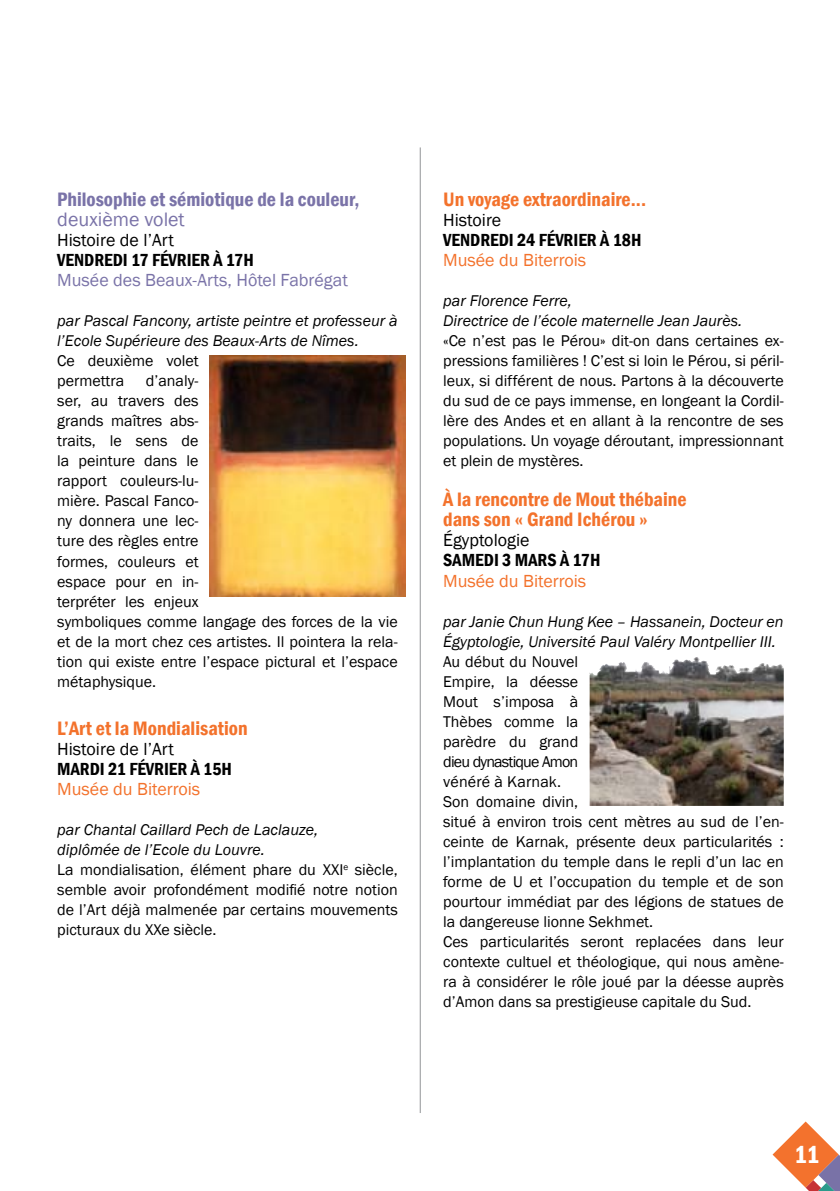
<style>
.page{position:relative;width:840px;height:1191px;background:#fff}
.page>*{position:absolute;margin:0;border:0;box-sizing:border-box;transform-origin:0 0}
.t1{font:600 condensed 25.6px "Franklin Gothic";color:#fff}
.t2{font:600 condensed 20px/20px "Franklin Gothic";color:#f3722c}
.t3{font:600 condensed 20px "Franklin Gothic";color:#7a73a8}
.t4{font:20px "Franklin Gothic";color:#7a73a8}
.t5{font:600 condensed 18px "Franklin Gothic";color:#000}
.t6{font:18px "Franklin Gothic";color:#000}
.t7{font:18px "Franklin Gothic";color:#f3722c}
.t8{font:18px "Franklin Gothic";color:#7a73a8}
.t9{font:16px/20px "Franklin Gothic";color:#000}
.t10{font:italic 16px/20px "Franklin Gothic";color:#000}
.s1{font-style:italic}
</style>
<div class="page">
<svg style="left:772px;top:1121px;width:67px;height:70px"></svg>
<hr style="left:419px;top:147px;width:1px;height:966px;background:#939598">
<img style="left:210px;top:355px;width:195px;height:241px">
<img style="left:589px;top:657px;width:194px;height:149px">
<p class="t3" style="left:57px;top:186px;width:304px">Philosophie et sémiotique de la couleur,</p>
<p class="t4" style="left:57px;top:207px;width:129px">deuxième volet</p>
<p class="t6" style="left:57px;top:229px;width:118px">Histoire de l’Art</p>
<p class="t5" style="left:57px;top:248px;width:121px">Ven dredi 17 février</p>
<p class="t5" style="left:213px;top:248px;width:42px">à 17h</p>
<p class="t8" style="left:57px;top:269px;width:292px">Musée des Beaux-Arts, Hôtel Fabrégat</p>
<p class="t10" style="left:57px;top:311px;width:342px">par Pascal Fancony, artiste peintre et professeur à l’Ecole Supérieure des Beaux-Arts de Nîmes.</p>
<p class="t9" style="left:57px;top:351px;width:143px">Ce deuxième volet permettra</p>
<p class="t9" style="left:57px;top:371px;width:342px;text-indent:88px">d’analy-<br>ser, au travers des<br>grands maîtres abs-<br>traits, le sens de<br>la peinture dans le<br>rapport couleurs-lu-<br>mière. Pascal Fanco-<br>ny donnera une lec-<br>ture des règles entre<br>formes, couleurs et<br>espace pour en in-<br>terpréter les enjeux<br>symboliques comme langage des forces de la vie et de la mort chez ces artistes. Il pointera la rela&shy;tion qui existe entre l’espace pictural et l’espace métaphysique.</p>
<p class="t2" style="left:57px;top:718px;width:192px">L’Art et la Mondialisation</p>
<p class="t6" style="left:57px;top:738px;width:118px">Histoire de l’Art</p>
<p class="t5" style="left:57px;top:757px;width:98px">Mardi 21 février</p>
<p class="t5" style="left:191px;top:757px;width:43px">à 15h</p>
<p class="t7" style="left:57px;top:778px;width:144px">Musée du Biterrois</p>
<p class="t9" style="left:57px;top:820px;width:342px"><span class="s1">par Chantal Caillard Pech de Laclauze,<br>diplômée de l’Ecole du Louvre.<br></span>La mondialisation, élément phare du XXI<sup>e</sup> siècle, semble avoir profondément modifié notre notion de l’Art déjà malmenée par certains mouvements picturaux du XXe siècle.</p>
<p class="t2" style="left:443px;top:189px;width:204px">Un voyage extraordinaire...</p>
<p class="t6" style="left:443px;top:209px;width:60px">Histoire</p>
<p class="t5" style="left:443px;top:228px;width:122px">Ven dredi 24 février</p>
<p class="t5" style="left:599px;top:228px;width:43px">à 18h</p>
<p class="t7" style="left:443px;top:249px;width:144px">Musée du Biterrois</p>
<p class="t10" style="left:443px;top:291px;width:300px">par Florence Ferre,<br>Directrice de l’école maternelle Jean Jaurès.</p>
<p class="t9" style="left:443px;top:331px;width:342px;text-align:justify">«Ce n’est pas le Pérou» dit-on dans certaines ex&shy;pressions familières ! C’est si loin le Pérou, si péril&shy;leux, si différent de nous. Partons à la découverte du sud de ce pays immense, en longeant la Cordil&shy;lère des Andes et en allant à la rencontre de ses populations. Un voyage déroutant, impressionnant et plein de mystères.</p>
<p class="t2" style="left:443px;top:489px;width:245px">À la rencontre de Mout thébaine dans son « Grand Ichérou »</p>
<p class="t6" style="left:443px;top:529px;width:88px">Égyptologie</p>
<p class="t5" style="left:443px;top:548px;width:159px">Samedi 3 mars à 17h</p>
<p class="t7" style="left:443px;top:569px;width:144px">Musée du Biterrois</p>
<p class="t10" style="left:443px;top:611px;width:342px">par Janie Chun Hung Kee – Hassanein, Docteur en<br>Égyptologie, Université Paul Valéry Montpellier III.</p>
<p class="t9" style="left:443px;top:651px;width:342px">Au début du Nouvel<br>Empire, la déesse<br>Mout s’imposa à<br>Thèbes comme la<br>parèdre du grand<br>dieu dynastique Amon<br>vénéré à Karnak.<br>Son domaine divin,<br>situé à environ trois cent mètres au sud de l’en&shy;ceinte de Karnak, présente deux particularités : l’implantation du temple dans le repli d’un lac en forme de U et l’occupation du temple et de son pourtour immédiat par des légions de statues de la dangereuse lionne Sekhmet.<br>Ces particularités seront replacées dans leur contexte cultuel et théologique, qui nous amène&shy;ra à considérer le rôle joué par la déesse auprès d’Amon dans sa prestigieuse capitale du Sud.</p>
<h1 class="t1" style="left:793px;top:1137px;width:27px">11</h1>
</div>
